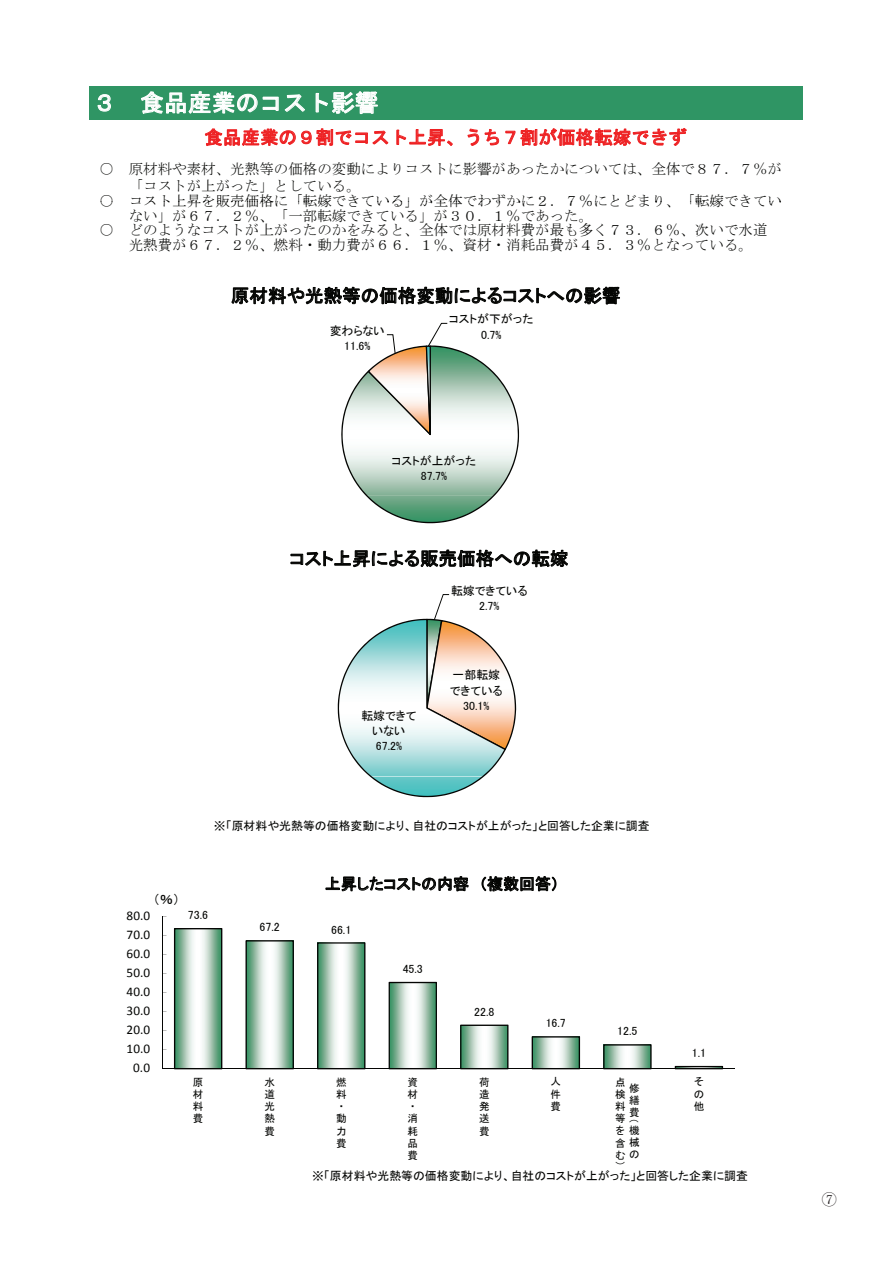
<style>
.page{position:relative;width:893px;height:1263px;background:#fff}
.page>*{position:absolute;margin:0;border:0;box-sizing:border-box;transform-origin:0 0}
.t1{font:23.7px "MS Gothic";letter-spacing:.005em;color:#fff}
.t2{font:18.45px "MS P Gothic";letter-spacing:.005em;color:#040503}
.t3{font:18.45px "MS Gothic";letter-spacing:.005em;color:#ee2123}
.t4{font:15.9px "MS P Gothic";letter-spacing:.005em;color:#040503}
.t5{font:300 15px "Ryumin Pro";color:#231f20}
.t6{font:14.55px/14.5px "MS Mincho";color:#040503}
.t7{font:13.2px "Calibri";color:#040503}
.t8{font:13.2px "MS P Gothic";color:#040503}
.t9{font:11.85px/15.5px "MS P Gothic";color:#040503;text-align:center}
.t10{font:10.5px/12.3px "MS P Gothic";color:#040503;text-align:justify}
</style>
<div class="page">
<div style="left:89px;top:86px;width:714px;height:34px;background:#2f9564"></div>
<svg style="left:98px;top:94px;width:13px;height:18px"></svg>
<svg style="left:141px;top:91px;width:164px;height:23px"></svg>
<svg style="left:316px;top:91px;width:62px;height:23px"></svg>
<svg style="left:205px;top:128px;width:183px;height:18px"></svg>
<svg style="left:397px;top:129px;width:56px;height:17px"></svg>
<svg style="left:467px;top:129px;width:12px;height:17px"></svg>
<svg style="left:485px;top:129px;width:14px;height:16px"></svg>
<svg style="left:505px;top:131px;width:10px;height:13px"></svg>
<svg style="left:521px;top:128px;width:166px;height:18px"></svg>
<svg style="left:231px;top:286px;width:389px;height:237px"></svg>
<svg style="left:291px;top:550px;width:277px;height:17px"></svg>
<hr style="left:162px;top:916px;width:1px;height:38px;background:#040503">
<svg style="left:326px;top:876px;width:143px;height:15px"></svg>
<svg style="left:482px;top:876px;width:74px;height:15px"></svg>
<svg style="left:338px;top:594px;width:178px;height:203px"></svg>
<hr style="left:162px;top:923px;width:1px;height:145px;background:#040503">
<svg style="left:174px;top:928px;width:48px;height:140px"></svg>
<svg style="left:245px;top:940px;width:49px;height:128px"></svg>
<svg style="left:317px;top:942px;width:48px;height:126px"></svg>
<svg style="left:389px;top:982px;width:48px;height:86px"></svg>
<svg style="left:460px;top:1024px;width:48px;height:44px"></svg>
<svg style="left:532px;top:1036px;width:48px;height:32px"></svg>
<svg style="left:603px;top:1044px;width:49px;height:24px"></svg>
<svg style="left:675px;top:1066px;width:48px;height:2px"></svg>
<hr style="left:162px;top:1068px;width:573px;height:1px;background:#040503">
<h1 class="t1" style="left:92px;top:91px;width:288px">３ 食品産業のコスト影響</h1>
<p class="t3" style="left:204px;top:128px;width:484px">食品産業の９割でコスト上昇、うち７割が価格転嫁できず</p>
<p class="t6" style="left:129px;top:160px;width:655px;line-height:17.1px;text-indent:-29px">○ 原材料や素材、光熱等の価格の変動によりコストに影響があったかについては、全体で８７．７％が「コストが上がった」としている。</p>
<p class="t6" style="left:129px;top:194px;width:655px;text-indent:-29px">○ コスト上昇を販売価格に「転嫁できている」が全体でわずかに２．７％にとどまり、「転嫁できていない」が６７．２％、「一部転嫁できている」が３０．１％であった。</p>
<p class="t6" style="left:129px;top:223px;width:640px;text-indent:-29px">○ どのようなコストが上がったのかをみると、全体では原材料費が最も多く７３．６％、次いで水道光熱費が６７．２％、燃料・動力費が６６．１％、資材・消耗品費が４５．３％となっている。</p>
<p class="t2" style="left:231px;top:286px;width:391px">原材料や光熱等の価格変動によるコストへの影響</p>
<p class="t9" style="left:330px;top:323px;width:57px">変わらない</p>
<p class="t9" style="left:449px;top:311px;width:86px">コストが下がった<br>0.7%</p>
<p class="t9" style="left:344px;top:338px;width:28px">11.6%</p>
<p class="t9" style="left:392px;top:452px;width:86px">コストが上がった<br>87.7%</p>
<p class="t2" style="left:290px;top:549px;width:280px">コスト上昇による販売価格への転嫁</p>
<p class="t9" style="left:361px;top:707px;width:57px">転嫁できていない<br>67.2%</p>
<p class="t9" style="left:451px;top:582px;width:78px">転嫁できている<br>2.7%</p>
<p class="t9" style="left:450px;top:667px;width:54px">一部転嫁できている<br>30.1%</p>
<p class="t9" style="left:214px;top:817px;width:437px">※「原材料や光熱等の価格変動により、自社のコストが上がった」と回答した企業に調査</p>
<p class="t8" style="left:153px;top:892px;width:28px">（％）</p>
<p class="t7" style="left:127px;top:908px;width:25px">80.0</p>
<p class="t7" style="left:127px;top:927px;width:25px">70.0</p>
<p class="t7" style="left:127px;top:946px;width:25px">60.0</p>
<p class="t7" style="left:127px;top:965px;width:25px">50.0</p>
<p class="t7" style="left:127px;top:984px;width:25px">40.0</p>
<p class="t7" style="left:127px;top:1003px;width:25px">30.0</p>
<p class="t7" style="left:127px;top:1022px;width:25px">20.0</p>
<p class="t7" style="left:127px;top:1041px;width:25px">10.0</p>
<p class="t7" style="left:133px;top:1060px;width:18px">0.0</p>
<p class="t9" style="left:188px;top:907px;width:22px">73.6</p>
<p class="t4" style="left:325px;top:876px;width:235px">上昇したコストの内容 （複数回答）</p>
<p class="t9" style="left:260px;top:919px;width:22px">67.2</p>
<p class="t9" style="left:331px;top:921px;width:22px">66.1</p>
<p class="t9" style="left:403px;top:961px;width:22px">45.3</p>
<p class="t9" style="left:474px;top:1004px;width:22px">22.8</p>
<p class="t9" style="left:546px;top:1015px;width:22px">16.7</p>
<p class="t9" style="left:617px;top:1023px;width:22px">12.5</p>
<p class="t10" style="left:193px;top:1076px;width:12px">原材料費</p>
<p class="t10" style="left:264px;top:1076px;width:12px">水道光熱費</p>
<p class="t10" style="left:336px;top:1076px;width:12px;text-align:left">燃料・動力費</p>
<p class="t10" style="left:408px;top:1076px;width:12px;text-align:left">資材・消耗品費</p>
<p class="t10" style="left:479px;top:1075px;width:12px">荷造発送費</p>
<p class="t10" style="left:551px;top:1075px;width:12px">人件費</p>
<p class="t10" style="left:629px;top:1082px;width:12px">修繕費</p>
<p class="t10" style="left:615px;top:1075px;width:12px">点検料等</p>
<p class="t10" style="left:615px;top:1160px;width:11px">）</p>
<p class="t10" style="left:629px;top:1117px;width:11px">（</p>
<p class="t10" style="left:615px;top:1124px;width:26px">を機含械むの</p>
<p class="t9" style="left:692px;top:1045px;width:16px">1.1</p>
<p class="t10" style="left:694px;top:1075px;width:12px">その他</p>
<p class="t9" style="left:312px;top:1168px;width:437px">※「原材料や光熱等の価格変動により、自社のコストが上がった」と回答した企業に調査</p>
<p class="t5" style="left:822px;top:1187px;width:16px">⑦</p>
</div>
